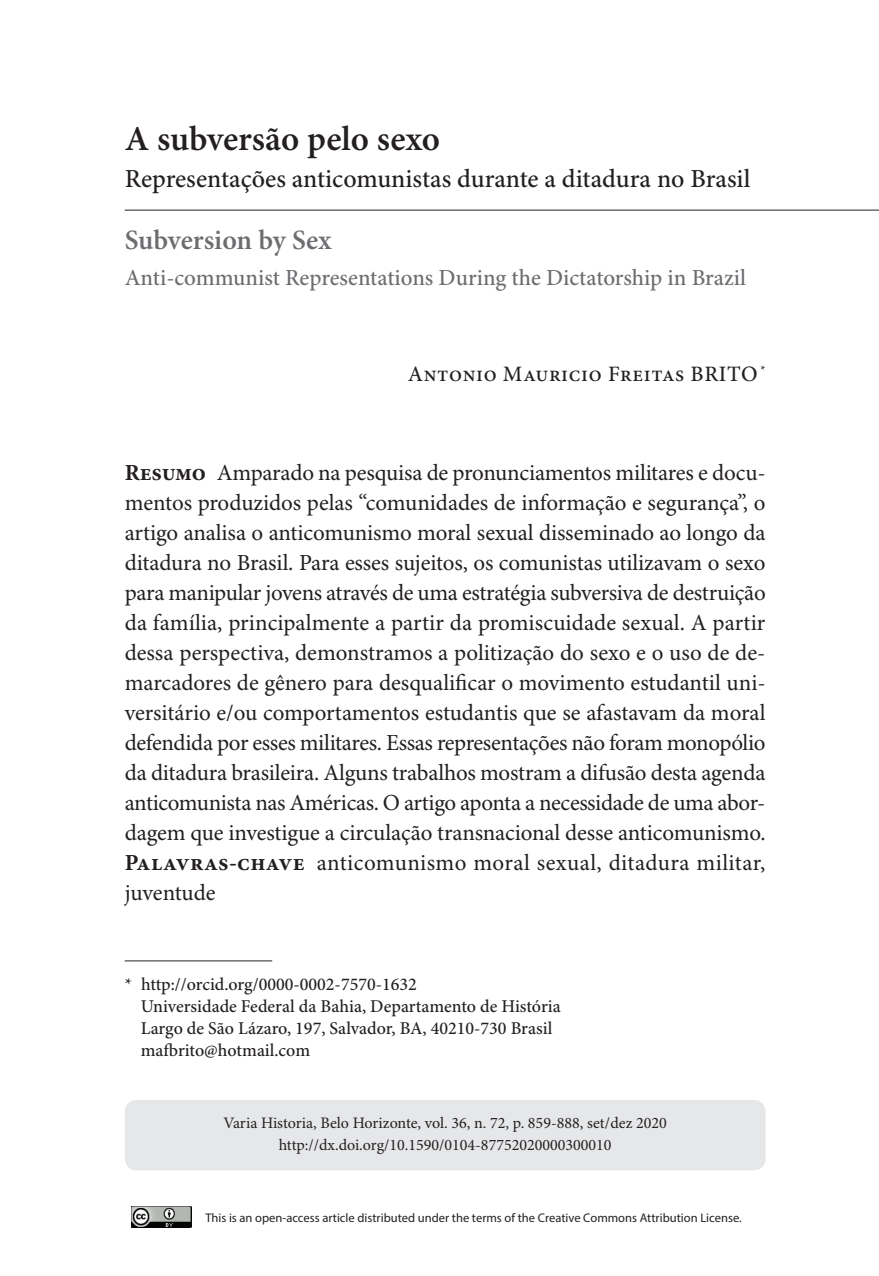
<style>
.page{position:relative;width:879px;height:1276px;background:#fff}
.page>*{position:absolute;margin:0;border:0;box-sizing:border-box;transform-origin:0 0}
.t1{font:600 35px "Minion Pro";color:#231f20}
.t2{font:600 28px "Minion Pro";color:#6c6d70}
.t3{font:500 26px "Minion Pro";letter-spacing:-.005em;color:#231f20}
.t4{font:23px/30px "Minion Pro";letter-spacing:.015em;color:#231f20;text-align:justify}
.t5{font:500 23px "Minion Pro";color:#6c6d70}
.t6{font:500 22px "Minion Pro";letter-spacing:.03em;color:#231f20}
.t7{font:500 18px/22px "Minion Pro";color:#231f20}
.t8{font:16px/22px "Minion Pro";color:#231f20;text-align:center}
.t9{font:12.6px "Myriad Pro";color:#231f20}
.s1{font-weight:700}
</style>
<div class="page">
<img style="left:132px;top:1206px;width:59px;height:21px">
<hr style="left:125px;top:960px;width:147px;height:1px;background:#231f20">
<div style="left:125px;top:1100px;width:640px;height:70px;background:#e6e7e9;border-radius:12px"></div>
<hr style="left:125px;top:210px;width:754px;height:1px;background:#231f20">
<h1 class="t1" style="left:125px;top:118px;width:317px">A subversão pelo sexo</h1>
<p class="t3" style="left:125px;top:163px;width:627px">Representações anticomunistas durante a ditadura no Brasil</p>
<p class="t2" style="left:125px;top:224px;width:209px">Subversion by Sex</p>
<p class="t5" style="left:125px;top:264px;width:623px">Anti-communist Representations During the Dictatorship in Brazil</p>
<p class="t6" style="left:408px;top:361px;width:359px">Antonıo Maurıcıo Freıtas BRITO <sup>*</sup></p>
<p class="t4" style="left:125px;top:459px;width:642px"><span class="s1">Resumo</span> Amparado na pesquisa de pronunciamentos militares e docu&shy;mentos produzidos pelas “comunidades de informação e segurança”, o artigo analisa o anticomunismo moral sexual disseminado ao longo da ditadura no Brasil. Para esses sujeitos, os comunistas utilizavam o sexo para manipular jovens através de uma estratégia subversiva de destruição da família, principalmente a partir da promiscuidade sexual. A partir dessa perspectiva, demonstramos a politização do sexo e o uso de de&shy;marcadores de gênero para desqualificar o movimento estudantil uni&shy;versitário e/ou comportamentos estudantis que se afastavam da moral defendida por esses militares. Essas representações não foram monopólio da ditadura brasileira. Alguns trabalhos mostram a difusão desta agenda anticomunista nas Américas. O artigo aponta a necessidade de uma abor&shy;dagem que investigue a circulação transnacional desse anticomunismo.<br><span class="s1">Palavras-chave</span> anticomunismo moral sexual, ditadura militar, juventude</p>
<p class="t7" style="left:141px;top:973px;width:421px;text-indent:-16px">* http://orcid.org/0000-0002-7570-1632<br>Universidade Federal da Bahia, Departamento de História Largo de São Lázaro, 197, Salvador, BA, 40210-730 Brasil mafbrito@hotmail.com</p>
<p class="t8" style="left:223px;top:1112px;width:445px">Varia Historia, Belo Horizonte, vol. 36, n. 72, p. 859-888, set/dez 2020 http://dx.doi.org/10.1590/0104-87752020000300010</p>
<p class="t9" style="left:205px;top:1210px;width:538px">This is an open-access article distributed under the terms of the Creative Commons Attribution License.</p>
</div>
